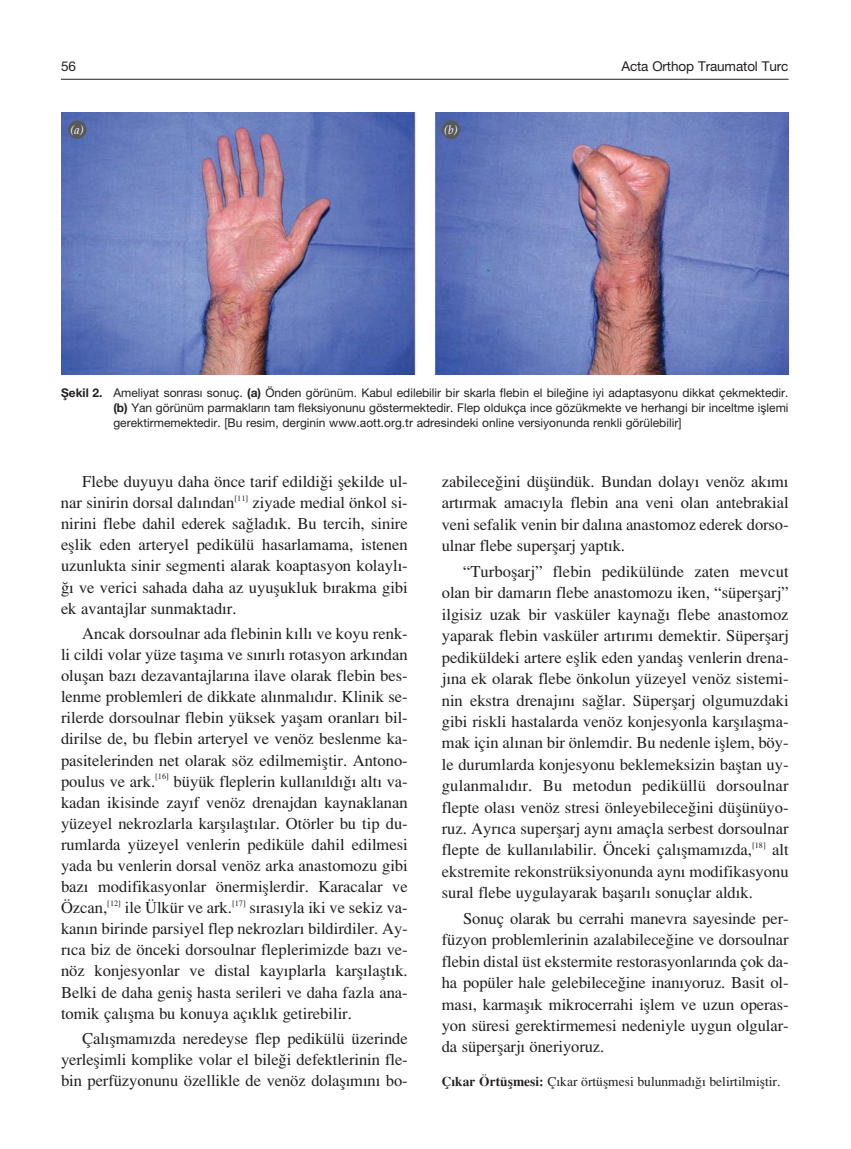
<style>
.page{position:relative;width:851px;height:1149px;background:#fff}
.page>*{position:absolute;margin:0;border:0;box-sizing:border-box;transform-origin:0 0}
.t1{font:16.5px/21.1px "Times";color:#231f20;text-align:justify}
.t2{font:13.5px "Times";color:#231f20}
.t3{font:13.5px "Helvetica T";letter-spacing:-.01em;color:#231f20}
.t4{font:12px/15px "Helvetica T";color:#231f20;text-align:justify}
.t5{font:12px "Palatino Italic Turk";color:#fff}
.t6{font:8.25px "Times";color:#231f20}
.s1{font-family:"Helvetica T Bold"}
.s2{font-weight:700}
</style>
<div class="page">
<hr style="left:61px;top:79px;width:727px;height:1px;background:#231f20">
<img style="left:61px;top:113px;width:727px;height:261px">
<div style="left:68px;top:120px;width:19px;height:19px;background:#58595b;border-radius:50%"></div>
<div style="left:442px;top:120px;width:18px;height:19px;background:#58595b;border-radius:50%"></div>
<p class="t3" style="left:61px;top:61px;width:17px">56</p>
<p class="t3" style="left:621px;top:61px;width:169px">Acta Orthop Traumatol Turc</p>
<p class="t5" style="left:71px;top:125px;width:15px">(a)</p>
<p class="t5" style="left:444px;top:125px;width:15px">(b)</p>
<p class="t4" style="left:113px;top:386px;width:676px;text-indent:-52px"><span class="s1">fiekil 2.</span> Ameliyat sonras› sonuç. <span class="s1">(a)</span> Önden görünüm. Kabul edilebilir bir skarla flebin el bile¤ine iyi adaptasyonu dikkat çekmektedir. <span class="s1">(b)</span> Yan görünüm parmaklar›n tam fleksiyonunu göstermektedir. Flep oldukça ince gözükmekte ve herhangi bir inceltme ifllemi gerektirmemektedir. [Bu resim, derginin www.aott.org.tr adresindeki online versiyonunda renkli görülebilir]</p>
<p class="t1" style="left:61px;top:472px;width:348px;text-indent:21px">Flebe duyuyu daha önce tarif edildi¤i flekilde ul&shy;nar sinirin dorsal dal›ndan</p>
<p class="t6" style="left:234px;top:495px;width:15px">[11]</p>
<p class="t1" style="left:61px;top:493px;width:348px;text-indent:191px">ziyade medial önkol si&shy;nirini flebe dahil ederek sa¤lad›k. Bu tercih, sinire efllik eden arteryel pedikülü hasarlamama, istenen uzunlukta sinir segmenti alarak koaptasyon kolayl›- ¤› ve verici sahada daha az uyuflukluk b›rakma gibi ek avantajlar sunmaktad›r.</p>
<p class="t1" style="left:61px;top:624px;width:348px;text-indent:21px">Ancak dorsoulnar ada flebinin k›ll› ve koyu renk&shy;li cildi volar yüze tafl›ma ve s›n›rl› rotasyon ark›ndan oluflan baz› dezavantajlar›na ilave olarak flebin bes&shy;lenme problemleri de dikkate al›nmal›d›r. Klinik se&shy;rilerde dorsoulnar flebin yüksek yaflam oranlar› bil&shy;dirilse de, bu flebin arteryel ve venöz beslenme ka&shy;pasitelerinden net olarak söz edilmemifltir. Antono&shy;poulus ve ark.</p>
<p class="t6" style="left:155px;top:773px;width:15px">[16]</p>
<p class="t1" style="left:61px;top:772px;width:348px;text-indent:113px">büyük fleplerin kullan›ld›¤› alt› va&shy;kadan ikisinde zay›f venöz drenajdan kaynaklanan yüzeyel nekrozlarla karfl›laflt›lar. Otörler bu tip du&shy;rumlarda yüzeyel venlerin pediküle dahil edilmesi yada bu venlerin dorsal venöz arka anastomozu gibi baz› modifikasyonlar önermifllerdir. Karacalar ve Özcan,</p>
<p class="t6" style="left:107px;top:899px;width:15px">[12]</p>
<p class="t1" style="left:125px;top:898px;width:109px">ile Ülkür ve ark.</p>
<p class="t6" style="left:232px;top:899px;width:15px">[17]</p>
<p class="t1" style="left:61px;top:898px;width:348px;text-indent:188px">s›ras›yla iki ve sekiz va&shy;kan›n birinde parsiyel flep nekrozlar› bildirdiler. Ay&shy;r›ca biz de önceki dorsoulnar fleplerimizde baz› ve&shy;nöz konjesyonlar ve distal kay›plarla karfl›laflt›k.<br>Belki de daha genifl hasta serileri ve daha fazla ana&shy;tomik çal›flma bu konuya aç›kl›k getirebilir.</p>
<p class="t1" style="left:61px;top:1029px;width:348px;text-indent:21px">Çal›flmam›zda neredeyse flep pedikülü üzerinde yerleflimli komplike volar el bile¤i defektlerinin fle&shy;bin perfüzyonunu özellikle de venöz dolafl›m›n› bo-</p>
<p class="t1" style="left:442px;top:472px;width:348px">zabilece¤ini düflündük. Bundan dolay› venöz ak›m› art›rmak amac›yla flebin ana veni olan antebrakial veni sefalik venin bir dal›na anastomoz ederek dorso&shy;ulnar flebe superflarj yapt›k.</p>
<p class="t1" style="left:442px;top:562px;width:348px;text-indent:21px">“Turboflarj” flebin pedikülünde zaten mevcut olan bir damar›n flebe anastomozu iken, “süperflarj” ilgisiz uzak bir vasküler kayna¤› flebe anastomoz yaparak flebin vasküler art›r›m› demektir. Süperflarj pediküldeki artere efllik eden yandafl venlerin drena&shy;j›na ek olarak flebe önkolun yüzeyel venöz sistemi&shy;nin ekstra drenaj›n› sa¤lar. Süperflarj olgumuzdaki gibi riskli hastalarda venöz konjesyonla karfl›laflma&shy;mak için al›nan bir önlemdir. Bu nedenle ifllem, böy&shy;le durumlarda konjesyonu beklemeksizin bafltan uy&shy;gulanmal›d›r. Bu metodun pediküllü dorsoulnar flepte olas› venöz stresi önleyebilece¤ini düflünüyo&shy;ruz. Ayr›ca superflarj ayn› amaçla serbest dorsoulnar flepte de kullan›labilir. Önceki çal›flmam›zda,</p>
<p class="t6" style="left:752px;top:842px;width:15px">[18]</p>
<p class="t1" style="left:442px;top:840px;width:348px;text-indent:330px">alt ekstremite rekonstrüksiyonunda ayn› modifikasyonu sural flebe uygulayarak baflar›l› sonuçlar ald›k.</p>
<p class="t1" style="left:442px;top:909px;width:348px;text-indent:21px">Sonuç olarak bu cerrahi manevra sayesinde per&shy;füzyon problemlerinin azalabilece¤ine ve dorsoulnar flebin distal üst ekstermite restorasyonlar›nda çok da&shy;ha popüler hale gelebilece¤ine inan›yoruz. Basit ol&shy;mas›, karmafl›k mikrocerrahi ifllem ve uzun operas&shy;yon süresi gerektirmemesi nedeniyle uygun olgular&shy;da süperflarj› öneriyoruz.</p>
<p class="t2" style="left:442px;top:1076px;width:340px"><span class="s2">Ç›kar Örtüflmesi:</span> Ç›kar örtüflmesi bulunmad›¤› belirtilmifltir.</p>
</div>
